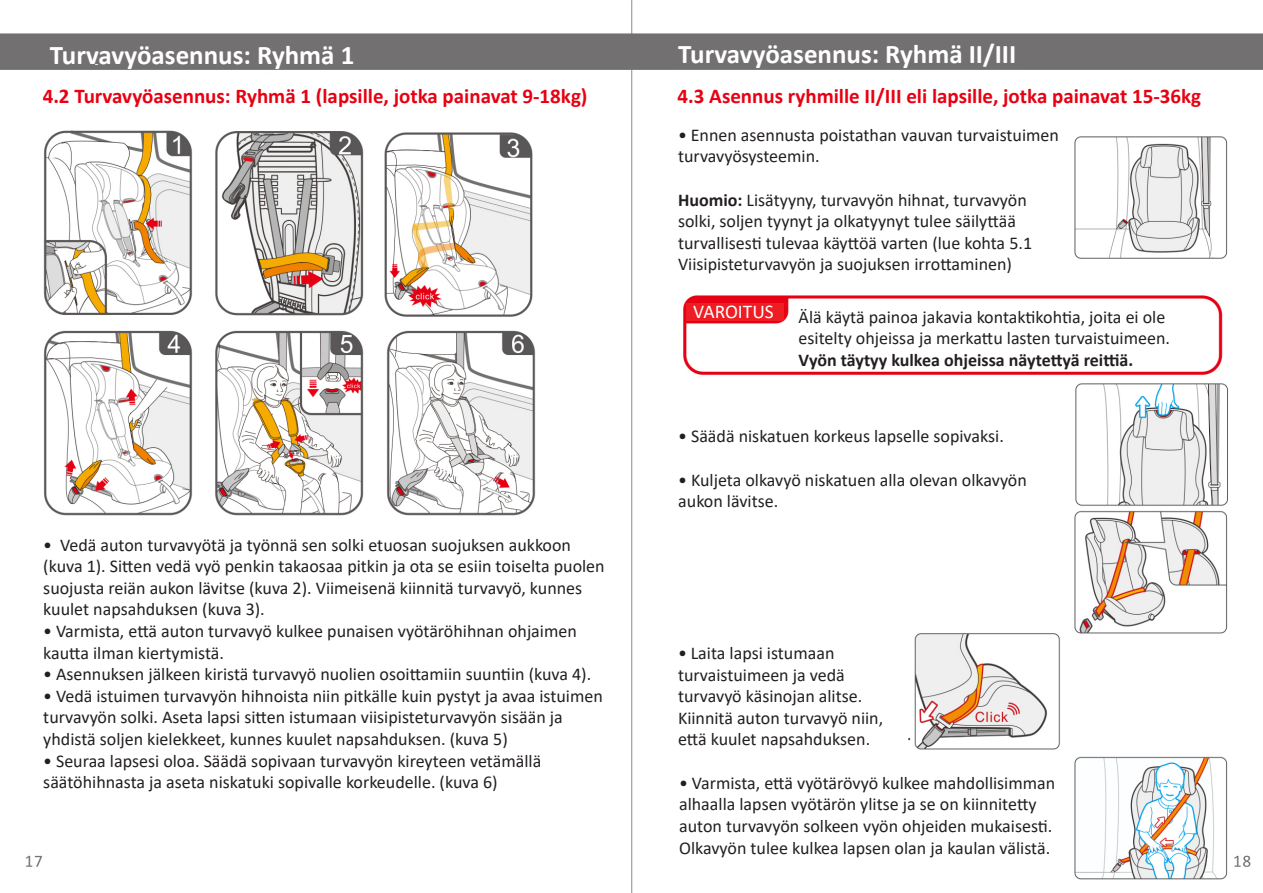
<style>
.page{position:relative;width:1263px;height:893px;background:#fff}
.page>*{position:absolute;margin:0;border:0;box-sizing:border-box;transform-origin:0 0}
.t1{font:700 27px "Calibri";color:#fff}
.t2{font:700 21px "Calibri";color:#e80012}
.t3{font:19.5px "Calibri";color:#fff}
.t4{font:18px/21.6px "Calibri";color:#231f20}
.s1{font-weight:700}
</style>
<div class="page">
<img style="left:0;top:0;width:1263px;height:893px">
<div style="left:33px;top:40px;width:306px;height:24px;background:#727071"></div>
<div style="left:668px;top:36px;width:362px;height:32px;background:#727071"></div>
<div style="left:686px;top:303px;width:98px;height:18px;background:#ee1d23"></div>
<div style="left:43px;top:76px;width:471px;height:38px;background:#fff"></div>
<div style="left:689px;top:77px;width:548px;height:46px;background:#fff"></div>
<div style="left:32px;top:519px;width:575px;height:311px;background:#fff"></div>
<div style="left:676px;top:129px;width:390px;height:150px;background:#fff"></div>
<div style="left:671px;top:384px;width:383px;height:210px;background:#fff"></div>
<div style="left:671px;top:624px;width:237px;height:120px;background:#fff"></div>
<div style="left:672px;top:759px;width:390px;height:120px;background:#fff"></div>
<div style="left:789px;top:303px;width:424px;height:66px;background:#fff;border-radius:18px"></div>
<div style="left:696px;top:324px;width:104px;height:45px;background:#fff;border-radius:18px"></div>
<p class="t1" style="left:50px;top:36px;width:306px">Turvavyöasennus: Ryhmä 1</p>
<p class="t1" style="left:678px;top:35px;width:340px">Turvavyöasennus: Ryhmä II/III</p>
<p class="t2" style="left:43px;top:81px;width:546px">4.2 Turvavyöasennus: Ryhmä 1 (lapsille, jotka painavat 9-18kg)</p>
<p class="t2" style="left:678px;top:81px;width:525px">4.3 Asennus ryhmille II/III eli lapsille, jotka painavat 15-36kg</p>
<p class="t4" style="left:678px;top:124px;width:382px">• Ennen asennusta poistathan vauvan turvaistuimen turvavyösysteemin.</p>
<p class="t4" style="left:678px;top:188px;width:356px"><span class="s1">Huomio:</span> Lisätyyny, turvavyön hihnat, turvavyön solki, soljen tyynyt ja olkatyynyt tulee säilyttää turvallisesti tulevaa käyttöä varten (lue kohta 5.1<br>Viisipisteturvavyön ja suojuksen irrottaminen)</p>
<p class="t3" style="left:693px;top:298px;width:82px">VAROITUS</p>
<p class="t4" style="left:799px;top:305px;width:373px">Älä käytä painoa jakavia kontaktikohtia, joita ei ole esitelty ohjeissa ja merkattu lasten turvaistuimeen.<br><span class="s1">Vyön täytyy kulkea ohjeissa näytettyä reittiä.</span></p>
<p class="t4" style="left:43px;top:533px;width:563px">• Vedä auton turvavyötä ja työnnä sen solki etuosan suojuksen aukkoon (kuva 1). Sitten vedä vyö penkin takaosaa pitkin ja ota se esiin toiselta puolen suojusta reiän aukon lävitse (kuva 2). Viimeisenä kiinnitä turvavyö, kunnes kuulet napsahduksen (kuva 3).</p>
<p class="t4" style="left:43px;top:620px;width:535px">• Varmista, että auton turvavyö kulkee punaisen vyötäröhihnan ohjaimen kautta ilman kiertymistä.</p>
<p class="t4" style="left:43px;top:663px;width:549px">• Asennuksen jälkeen kiristä turvavyö nuolien osoittamiin suuntiin (kuva 4).</p>
<p class="t4" style="left:43px;top:685px;width:561px">• Vedä istuimen turvavyön hihnoista niin pitkälle kuin pystyt ja avaa istuimen turvavyön solki. Aseta lapsi sitten istumaan viisipisteturvavyön sisään ja yhdistä soljen kielekkeet, kunnes kuulet napsahduksen. (kuva 5)</p>
<p class="t4" style="left:43px;top:749px;width:499px">• Seuraa lapsesi oloa. Säädä sopivaan turvavyön kireyteen vetämällä säätöhihnasta ja aseta niskatuki sopivalle korkeudelle. (kuva 6)</p>
<p class="t4" style="left:678px;top:425px;width:327px">• Säädä niskatuen korkeus lapselle sopivaksi.</p>
<p class="t4" style="left:678px;top:468px;width:350px">• Kuljeta olkavyö niskatuen alla olevan olkavyön aukon lävitse.</p>
<p class="t4" style="left:678px;top:642px;width:207px">• Laita lapsi istumaan turvaistuimeen ja vedä turvavyö käsinojan alitse.<br>Kiinnitä auton turvavyö niin, että kuulet napsahduksen.</p>
<p class="t4" style="left:679px;top:771px;width:378px">• Varmista, että vyötärövyö kulkee mahdollisimman alhaalla lapsen vyötärön ylitse ja se on kiinnitetty auton turvavyön solkeen vyön ohjeiden mukaisesti.<br>Olkavyön tulee kulkea lapsen olan ja kaulan välistä.</p>
</div>
